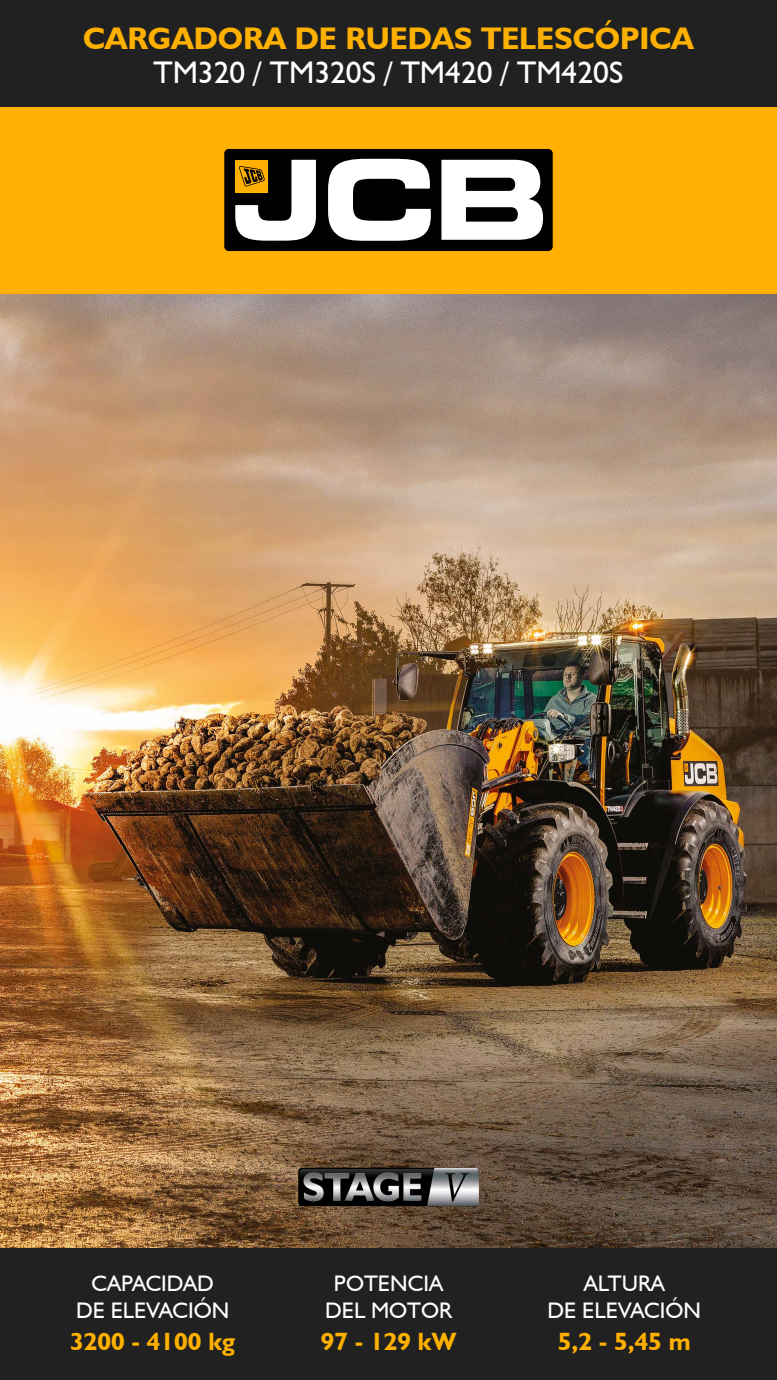
<style>
.page{position:relative;width:777px;height:1380px;background:#fff}
.page>*{position:absolute;margin:0;border:0;box-sizing:border-box;transform-origin:0 0}
.t1{font:700 31.25px "JCB Euro";color:#ffb000}
.t2{font:31.25px "JCB Euro Roman";color:#fff}
.t3{font:700 25px "JCB Euro";color:#ffb000}
.t4{font:22.5px/27.5px "JCB Euro Roman";color:#fff;text-align:center}
</style>
<div class="page">
<img style="left:0;top:294px;width:776px;height:954px">
<div style="left:0;top:106px;width:776px;height:188px;background:#ffb000"></div>
<div style="left:0;top:0;width:776px;height:106px;background:#212121"></div>
<div style="left:0;top:1248px;width:776px;height:132px;background:#212121"></div>
<div style="left:224px;top:149px;width:328px;height:102px;background:#000100;border-radius:5px"></div>
<svg style="left:328px;top:159px;width:102px;height:82px"></svg>
<svg style="left:441px;top:160px;width:102px;height:80px"></svg>
<svg style="left:235px;top:160px;width:81px;height:81px"></svg>
<img style="left:294px;top:1164px;width:187px;height:45px">
<h1 class="t1" style="left:83px;top:19px;width:612px">CARGADORA DE RUEDAS TELESCÓPICA</h1>
<h1 class="t2" style="left:153px;top:53px;width:471px">TM320 / TM320S / TM420 / TM420S</h1>
<p class="t4" style="left:76px;top:1269px;width:155px">CAPACIDAD<br>DE ELEVACIÓN</p>
<p class="t3" style="left:70px;top:1326px;width:166px">3200 - 4100 kg</p>
<p class="t4" style="left:325px;top:1269px;width:128px">POTENCIA<br>DEL MOTOR</p>
<p class="t3" style="left:320px;top:1326px;width:137px">97 - 129 kW</p>
<p class="t4" style="left:547px;top:1269px;width:155px">ALTURA<br>DE ELEVACIÓN</p>
<p class="t3" style="left:557px;top:1326px;width:134px">5,2 - 5,45 m</p>
</div>
